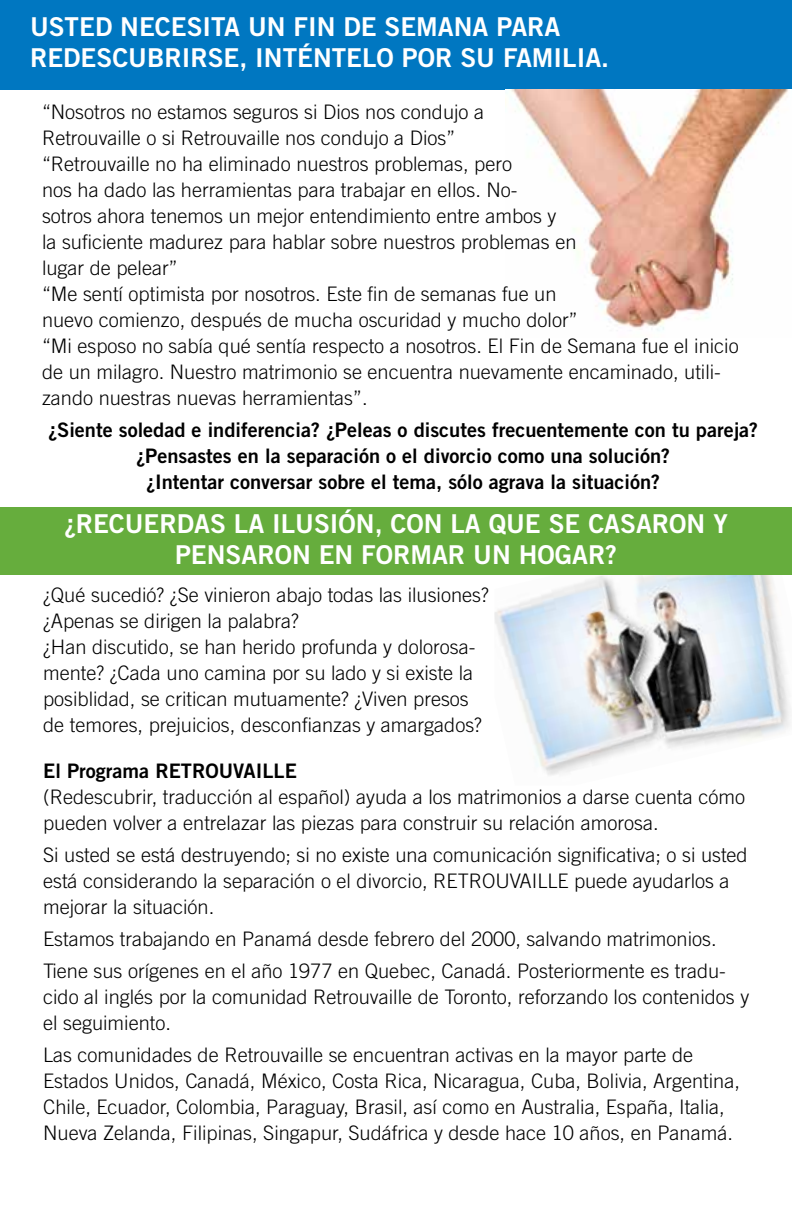
<style>
.page{position:relative;width:792px;height:1224px;background:#fff}
.page>*{position:absolute;margin:0;border:0;box-sizing:border-box;transform-origin:0 0}
.t1{font:26px/31.2px "Trade Gothic LT Std Bd 2";color:#fff}
.t2{font:300 20px/26px "Trade Gothic LT Std";color:#000}
.t3{font:20px/26px "Trade Gothic LT Std Bd 2";color:#000;text-align:center}
</style>
<div class="page">
<img style="left:494px;top:575px;width:296px;height:201px">
<div style="left:0;top:0;width:792px;height:89px;background:#0077c1"></div>
<div style="left:0;top:508px;width:792px;height:67px;background:#66ad3d"></div>
<img style="left:511px;top:89px;width:278px;height:242px">
<h1 class="t1" style="left:30px;top:10px;width:581px">USTED NECESITA UN FIN DE SEMANA PARA<br>REDESCUBRIRSE, INTÉNTELO POR SU FAMILIA.</h1>
<p class="t2" style="left:42px;top:98px;width:698px">“Nosotros no estamos seguros si Dios nos condujo a<br>Retrouvaille o si Retrouvaille nos condujo a Dios”<br>“Retrouvaille no ha eliminado nuestros problemas, pero<br>nos ha dado las herramientas para trabajar en ellos. No-<br>sotros ahora tenemos un mejor entendimiento entre ambos y<br>la suficiente madurez para hablar sobre nuestros problemas en<br>lugar de pelear”<br>“Me sentí optimista por nosotros. Este fin de semanas fue un<br>nuevo comienzo, después de mucha oscuridad y mucho dolor”<br>“Mi esposo no sabía qué sentía respecto a nosotros. El Fin de Semana fue el inicio de un milagro. Nuestro matrimonio se encuentra nuevamente encaminado, utili&shy;zando nuestras nuevas herramientas”.</p>
<p class="t3" style="left:48px;top:416px;width:711px">¿Siente soledad e indiferencia? ¿Peleas o discutes frecuentemente con tu pareja? ¿Pensastes en la separación o el divorcio como una solución?<br>¿Intentar conversar sobre el tema, sólo agrava la situación?</p>
<h1 class="t1" style="left:64px;top:507px;width:665px;text-align:center">¿RECUERDAS LA ILUSIÓN, CON LA QUE SE CASARON Y<br>PENSARON EN FORMAR UN HOGAR?</h1>
<p class="t2" style="left:43px;top:582px;width:447px">¿Qué sucedió? ¿Se vinieron abajo todas las ilusiones? ¿Apenas se dirigen la palabra?<br>¿Han discutido, se han herido profunda y dolorosa&shy;mente? ¿Cada uno camina por su lado y si existe la posiblidad, se critican mutuamente? ¿Viven presos de temores, prejuicios, desconfianzas y amargados?</p>
<p class="t3" style="left:43px;top:758px;width:255px">El Programa RETROUVAILLE</p>
<p class="t2" style="left:43px;top:784px;width:703px">(Redescubrir, traducción al español) ayuda a los matrimonios a darse cuenta cómo pueden volver a entrelazar las piezas para construir su relación amorosa.</p>
<p class="t2" style="left:43px;top:842px;width:706px">Si usted se está destruyendo; si no existe una comunicación significativa; o si usted está considerando la separación o el divorcio, RETROUVAILLE puede ayudarlos a mejorar la situación.</p>
<p class="t2" style="left:43px;top:923px;width:684px;line-height:32px">Estamos trabajando en Panamá desde febrero del 2000, salvando matrimonios.<br>Tiene sus orígenes en el año 1977 en Quebec, Canadá. Posteriormente es tradu-</p>
<p class="t2" style="left:43px;top:984px;width:708px">cido al inglés por la comunidad Retrouvaille de Toronto, reforzando los contenidos y el seguimiento.</p>
<p class="t2" style="left:43px;top:1042px;width:698px">Las comunidades de Retrouvaille se encuentran activas en la mayor parte de Estados Unidos, Canadá, México, Costa Rica, Nicaragua, Cuba, Bolivia, Argentina, Chile, Ecuador, Colombia, Paraguay, Brasil, así como en Australia, España, Italia, Nueva Zelanda, Filipinas, Singapur, Sudáfrica y desde hace 10 años, en Panamá.</p>
</div>
